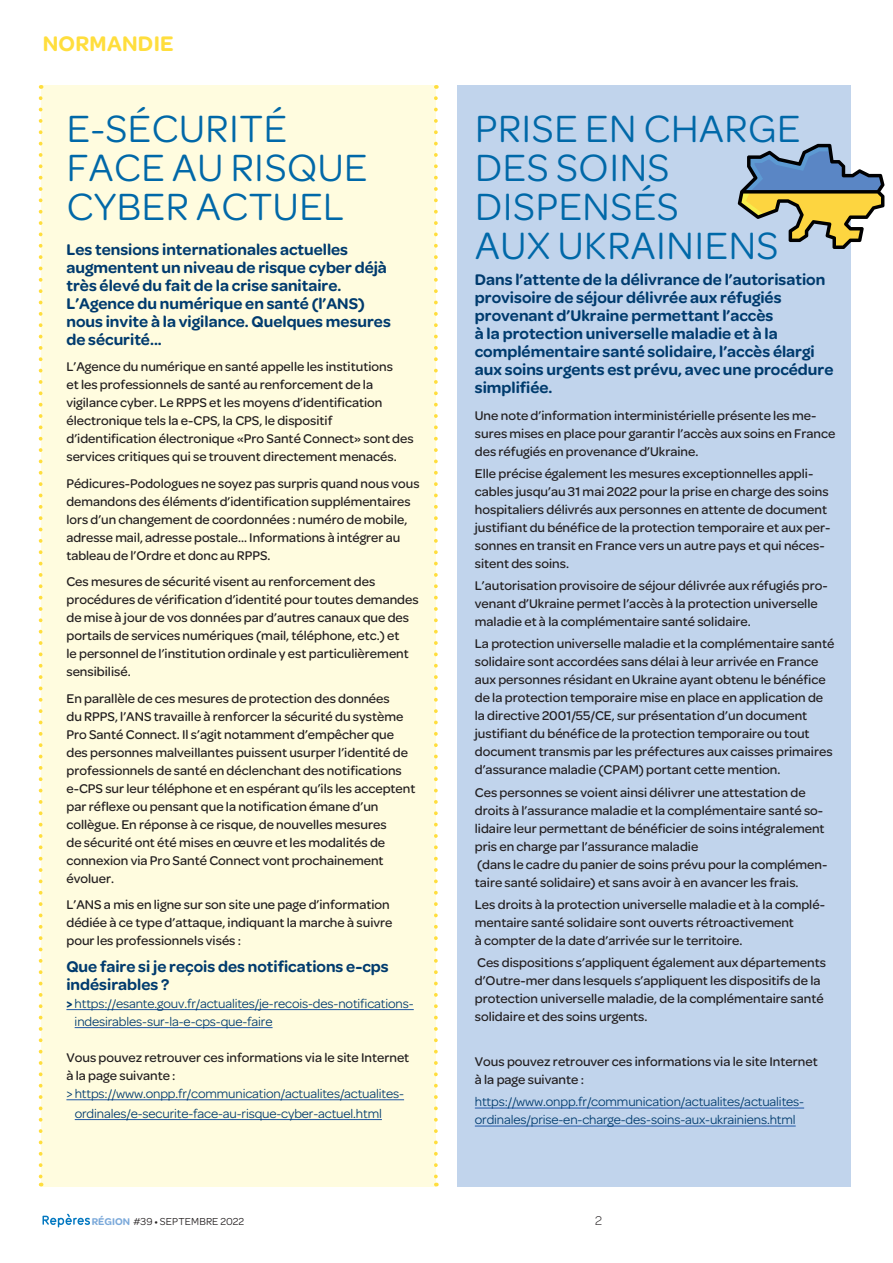
<style>
.page{position:relative;width:893px;height:1263px;background:#fff}
.page>*{position:absolute;margin:0;border:0;box-sizing:border-box;transform-origin:0 0}
.t1{font:40.5px/39px "Omnes";letter-spacing:.015em;color:#0068a8}
.t2{font:600 22.5px "Omnes";letter-spacing:.015em;color:#ffde3d}
.t3{font:600 16.5px/18px "Omnes";color:#003b6e}
.t4{font:500 13.5px/18px "Omnes";color:#231f20}
.t5{font:13.5px/18px "Omnes";letter-spacing:-.01em;color:#003b6e}
.t6{font:300 13.5px "Omnes";color:#231f20}
.t7{font:10.8px "Omnes";letter-spacing:.015em;color:#231f20}
.s1{font-weight:600}
.s2{font-weight:600;font-size:10.5px;color:#7ba9da}
.s3{font-weight:500;font-size:10.5px}
</style>
<div class="page">
<svg style="left:43px;top:1214px;width:47px;height:13px"></svg>
<div style="left:41px;top:85px;width:395px;height:1101px;background:#fffcdf"></div>
<svg style="left:39px;top:98px;width:4px;height:1088px"></svg>
<svg style="left:434px;top:98px;width:4px;height:1088px"></svg>
<hr style="left:66px;top:1009px;width:348px;height:1px;background:#1e56a6">
<hr style="left:75px;top:1027px;width:198px;height:1px;background:#1e56a6">
<hr style="left:66px;top:1099px;width:338px;height:1px;background:#1e56a6">
<hr style="left:75px;top:1119px;width:307px;height:1px;background:#1e56a6">
<div style="left:457px;top:85px;width:393px;height:1101px;background:#c1d4ec"></div>
<hr style="left:475px;top:1108px;width:329px;height:1px;background:#1e56a6">
<hr style="left:475px;top:1126px;width:321px;height:1px;background:#1e56a6">
<svg style="left:738px;top:144px;width:146px;height:105px"></svg>
<h2 class="t2" style="left:43px;top:31px;width:133px">NORMANDIE</h2>
<h1 class="t1" style="left:67px;top:109px;width:302px">E-SÉCURITÉ<br>FACE AU RISQUE<br>CYBER ACTUEL</h1>
<p class="t3" style="left:66px;top:240px;width:326px">Les tensions internationales actuelles augmentent un niveau de risque cyber déjà très élevé du fait de la crise sanitaire.<br>L’Agence du numérique en santé (l’ANS) nous invite à la vigilance. Quelques mesures de sécurité...</p>
<p class="t4" style="left:66px;top:358px;width:349px">L’Agence du numérique en santé appelle les institutions<br>et les professionnels de santé au renforcement de la vigilance cyber. Le RPPS et les moyens d’identification électronique tels la e-CPS, la CPS, le dispositif d’identification électronique «Pro Santé Connect» sont des services critiques qui se trouvent directement menacés.</p>
<p class="t4" style="left:66px;top:474px;width:355px">Pédicures-Podologues ne soyez pas surpris quand nous vous demandons des éléments d’identification supplémentaires lors d’un changement de coordonnées : numéro de mobile, adresse mail, adresse postale... Informations à intégrer au tableau de l’Ordre et donc au RPPS.</p>
<p class="t4" style="left:66px;top:573px;width:354px">Ces mesures de sécurité visent au renforcement des procédures de vérification d’identité pour toutes demandes de mise à jour de vos données par d’autres canaux que des portails de services numériques (mail, téléphone, etc.) et<br>le personnel de l’institution ordinale y est particulièrement sensibilisé.</p>
<p class="t4" style="left:66px;top:689px;width:350px">En parallèle de ces mesures de protection des données<br>du RPPS, l’ANS travaille à renforcer la sécurité du système Pro Santé Connect. Il s’agit notamment d’empêcher que des personnes malveillantes puissent usurper l’identité de professionnels de santé en déclenchant des notifications e-CPS sur leur téléphone et en espérant qu’ils les acceptent par réflexe ou pensant que la notification émane d’un collègue. En réponse à ce risque, de nouvelles mesures<br>de sécurité ont été mises en œuvre et les modalités de connexion via Pro Santé Connect vont prochainement évoluer.</p>
<p class="t4" style="left:66px;top:896px;width:328px">L’ANS a mis en ligne sur son site une page d’information dédiée à ce type d’attaque, indiquant la marche à suivre pour les professionnels visés :</p>
<p class="t3" style="left:66px;top:957px;width:324px">Que faire si je reçois des notifications e-cps indésirables ?</p>
<p class="t5" style="left:75px;top:994px;width:341px;text-indent:-8px"><span class="s1">&gt;</span> https://esante.gouv.fr/actualites/je-recois-des-notifications&shy;indesirables-sur-la-e-cps-que-faire</p>
<p class="t4" style="left:66px;top:1048px;width:344px">Vous pouvez retrouver ces informations via le site Internet à la page suivante :</p>
<p class="t5" style="left:75px;top:1083px;width:331px;line-height:19.8px;text-indent:-8px">&gt; https://www.onpp.fr/communication/actualites/actualites&shy;ordinales/e-securite-face-au-risque-cyber-actuel.html</p>
<p class="t7" style="left:92px;top:1215px;width:154px"><span class="s2">RÉGION</span> #39 <span class="s3">•</span> SEPTEMBRE 2022</p>
<h1 class="t1" style="left:475px;top:109px;width:327px">PRISE EN CHARGE<br>DES SOINS<br>DISPENSÉS<br>AUX UKRAINIENS</h1>
<p class="t3" style="left:475px;top:271px;width:360px">Dans l’attente de la délivrance de l’autorisation provisoire de séjour délivrée aux réfugiés provenant d’Ukraine permettant l’accès<br>à la protection universelle maladie et à la complémentaire santé solidaire, l’accès élargi aux soins urgents est prévu, avec une procédure simplifiée.</p>
<p class="t4" style="left:475px;top:406px;width:362px">Une note d’information interministérielle présente les me&shy;sures mises en place pour garantir l’accès aux soins en France des réfugiés en provenance d’Ukraine.</p>
<p class="t4" style="left:475px;top:465px;width:357px">Elle précise également les mesures exceptionnelles appli&shy;cables jusqu’au 31 mai 2022 pour la prise en charge des soins hospitaliers délivrés aux personnes en attente de document justifiant du bénéfice de la protection temporaire et aux per&shy;sonnes en transit en France vers un autre pays et qui néces&shy;sitent des soins.</p>
<p class="t4" style="left:475px;top:577px;width:354px">L’autorisation provisoire de séjour délivrée aux réfugiés pro&shy;venant d’Ukraine permet l’accès à la protection universelle maladie et à la complémentaire santé solidaire.</p>
<p class="t4" style="left:475px;top:635px;width:361px">La protection universelle maladie et la complémentaire santé solidaire sont accordées sans délai à leur arrivée en France aux personnes résidant en Ukraine ayant obtenu le bénéfice de la protection temporaire mise en place en application de la directive 2001/55/CE, sur présentation d’un document justifiant du bénéfice de la protection temporaire ou tout document transmis par les préfectures aux caisses primaires d’assurance maladie (CPAM) portant cette mention.</p>
<p class="t4" style="left:475px;top:783px;width:354px">Ces personnes se voient ainsi délivrer une attestation de droits à l’assurance maladie et la complémentaire santé so&shy;lidaire leur permettant de bénéficier de soins intégralement pris en charge par l’assurance maladie<br>(dans le cadre du panier de soins prévu pour la complémen&shy;taire santé solidaire) et sans avoir à en avancer les frais.</p>
<p class="t4" style="left:475px;top:895px;width:352px">Les droits à la protection universelle maladie et à la complé&shy;mentaire santé solidaire sont ouverts rétroactivement<br>à compter de la date d’arrivée sur le territoire.</p>
<p class="t4" style="left:475px;top:954px;width:353px">Ces dispositions s’appliquent également aux départements d’Outre-mer dans lesquels s’appliquent les dispositifs de la protection universelle maladie, de la complémentaire santé solidaire et des soins urgents.</p>
<p class="t4" style="left:475px;top:1052px;width:344px">Vous pouvez retrouver ces informations via le site Internet à la page suivante :</p>
<p class="t5" style="left:475px;top:1092px;width:331px">https://www.onpp.fr/communication/actualites/actualites&shy;ordinales/prise-en-charge-des-soins-aux-ukrainiens.html</p>
<p class="t6" style="left:595px;top:1213px;width:8px">2</p>
</div>
